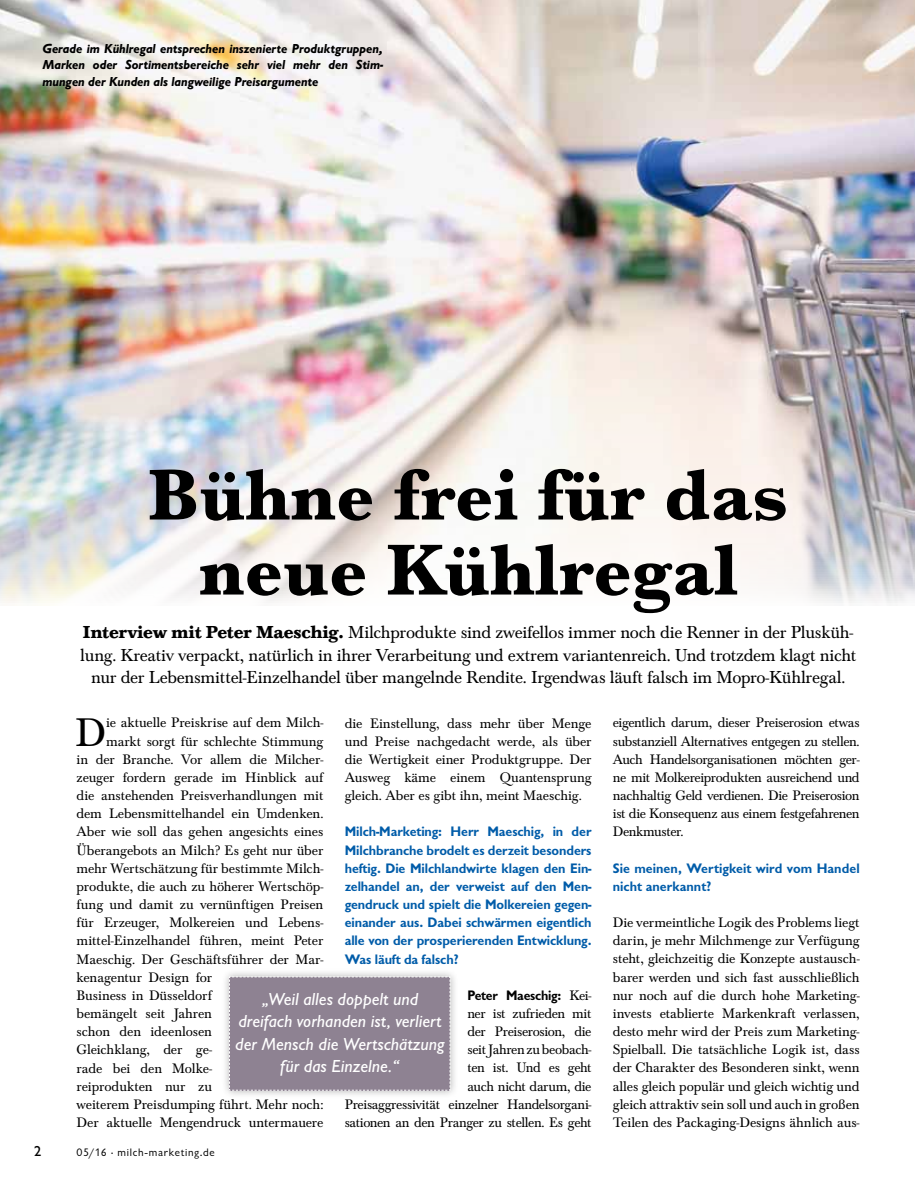
<style>
.page{position:relative;width:915px;height:1191px;background:#fff}
.page>*{position:absolute;margin:0;border:0;box-sizing:border-box;transform-origin:0 0}
.t1{font:700 75px/75px "Baskerville";color:#000;text-align:center}
.t2{font:41.4px "Baskerville";color:#000}
.t3{font:18px/22.5px "Baskerville";letter-spacing:-.015em;color:#000;text-align:center}
.t4{font:italic 500 18px/22.5px "Chantilly";color:#fff;text-align:center}
.t5{font:500 15px "Chantilly";color:#000}
.t6{font:14.25px/18.1px "Baskerville";letter-spacing:-.015em;color:#000;text-align:justify}
.t7{font:700 14.25px/18.1px "Chantilly";color:#005ca9;text-align:justify}
.t8{font:700 14.25px "Chantilly";letter-spacing:-.02em;color:#000}
.t9{font:italic 700 13.5px/16.5px "Chantilly";color:#000;text-align:justify}
.t10{font:11.25px "Chantilly";letter-spacing:.065em;color:#000}
.s1{font-weight:800}
.s2{font-family:"Baskerville";font-weight:400}
</style>
<div class="page">
<img style="left:0;top:0;width:914px;height:603px">
<div style="left:221px;top:968px;width:237px;height:130px;background:#000;opacity:.3"></div>
<div style="left:229px;top:976px;width:221px;height:115px;background:#8e8292"></div>
<p class="t9" style="left:43px;top:40px;width:342px">Gerade im Kühlregal entsprechen inszenierte Produktgruppen, Marken oder Sortimentsbereiche sehr viel mehr den Stim&shy;mungen der Kunden als langweilige Preisargumente</p>
<h1 class="t1" style="left:148px;top:458px;width:641px">Bühne frei für das neue Kühlregal</h1>
<p class="t3" style="left:80px;top:621px;width:777px"><span class="s1">Interview mit Peter Maeschig.</span> Milchprodukte sind zweifellos immer noch die Renner in der Plusküh&shy;lung. Kreativ verpackt, natürlich in ihrer Verarbeitung und extrem variantenreich. Und trotzdem klagt nicht nur der Lebensmittel-Einzelhandel über mangelnde Rendite. Irgendwas läuft falsch im Mopro-Kühlregal.</p>
<h2 class="t2" style="left:75px;top:708px;width:32px">D</h2>
<p class="t6" style="left:106px;top:714px;width:219px">ie aktuelle Preiskrise auf dem Milch-</p>
<p class="t6" style="left:344px;top:714px;width:248px">die Einstellung, dass mehr über Menge und Preise nachgedacht werde, als über die Wertigkeit einer Produktgruppe. Der Ausweg käme einem Quantensprung gleich. Aber es gibt ihn, meint Maeschig.</p>
<p class="t7" style="left:344px;top:823px;width:248px">Milch-Marketing: Herr Maeschig, in der Milchbranche brodelt es derzeit besonders heftig. Die Milchlandwirte klagen den Ein&shy;zelhandel an, der verweist auf den Men&shy;gendruck und spielt die Molkereien gegen&shy;einander aus. Dabei schwärmen eigentlich alle von der prosperierenden Entwicklung.<br>Was läuft da falsch?</p>
<p class="t8" style="left:467px;top:987px;width:126px">Peter Maeschig: <span class="s2">Kei-</span></p>
<p class="t6" style="left:344px;top:1004px;width:248px;text-align:right">ner ist zufrieden mit<br>der Preiserosion, die<br>seit Jahren zu beobach-<br>ten ist. Und es geht<br>auch nicht darum, die<br>Preisaggressivität einzelner Handelsorgani&shy;sationen an den Pranger zu stellen. Es geht</p>
<p class="t6" style="left:106px;top:732px;width:219px">markt sorgt für schlechte Stimmung</p>
<p class="t6" style="left:77px;top:750px;width:248px">in der Branche. Vor allem die Milcher-</p>
<p class="t6" style="left:77px;top:768px;width:248px">zeuger fordern gerade im Hinblick auf</p>
<p class="t6" style="left:77px;top:786px;width:248px">die anstehenden Preisverhandlungen mit</p>
<p class="t6" style="left:77px;top:804px;width:248px">dem Lebensmittelhandel ein Umdenken.</p>
<p class="t6" style="left:77px;top:823px;width:248px">Aber wie soll das gehen angesichts eines</p>
<p class="t6" style="left:77px;top:841px;width:248px">Überangebots an Milch? Es geht nur über</p>
<p class="t6" style="left:77px;top:859px;width:248px">mehr Wertschätzung für bestimmte Milch-</p>
<p class="t6" style="left:77px;top:877px;width:248px">produkte, die auch zu höherer Wertschöp-</p>
<p class="t6" style="left:77px;top:895px;width:248px">fung und damit zu vernünftigen Preisen</p>
<p class="t6" style="left:77px;top:913px;width:248px">für Erzeuger, Molkereien und Lebens-</p>
<p class="t6" style="left:77px;top:932px;width:248px">mittel-Einzelhandel führen, meint Peter</p>
<p class="t6" style="left:77px;top:950px;width:248px">Maeschig. Der Geschäftsführer der Mar-</p>
<p class="t6" style="left:77px;top:968px;width:137px">kenagentur Design for</p>
<p class="t6" style="left:77px;top:986px;width:137px">Business in Düsseldorf</p>
<p class="t6" style="left:77px;top:1004px;width:137px">bemängelt seit Jahren</p>
<p class="t6" style="left:77px;top:1022px;width:137px">schon den ideenlosen</p>
<p class="t6" style="left:77px;top:1040px;width:137px">Gleichklang, der ge-</p>
<p class="t6" style="left:77px;top:1059px;width:137px">rade bei den Molke-</p>
<p class="t6" style="left:77px;top:1077px;width:137px">reiprodukten nur zu</p>
<p class="t6" style="left:77px;top:1095px;width:248px">weiterem Preisdumping führt. Mehr noch:</p>
<p class="t6" style="left:77px;top:1113px;width:248px">Der aktuelle Mengendruck untermauere</p>
<p class="t4" style="left:235px;top:987px;width:211px">„Weil alles doppelt und dreifach vorhanden ist, verliert der Mensch die Wertschätzung für das Einzelne.“</p>
<p class="t5" style="left:34px;top:1142px;width:9px">2</p>
<p class="t10" style="left:77px;top:1146px;width:140px">05/16 milch-marketing.de</p>
<p class="t6" style="left:612px;top:714px;width:248px">eigentlich darum, dieser Preiserosion etwas substanziell Alternatives entgegen zu stellen.<br>Auch Handelsorganisationen möchten ger&shy;ne mit Molkereiprodukten ausreichend und nachhaltig Geld verdienen. Die Preiserosion ist die Konsequenz aus einem festgefahrenen Denkmuster.</p>
<p class="t7" style="left:612px;top:859px;width:248px">Sie meinen, Wertigkeit wird vom Handel nicht anerkannt?</p>
<p class="t6" style="left:612px;top:913px;width:248px">Die vermeintliche Logik des Problems liegt darin, je mehr Milchmenge zur Verfügung steht, gleichzeitig die Konzepte austausch&shy;barer werden und sich fast ausschließlich nur noch auf die durch hohe Marketing&shy;invests etablierte Markenkraft verlassen, desto mehr wird der Preis zum Marketing-Spielball. Die tatsächliche Logik ist, dass der Charakter des Besonderen sinkt, wenn alles gleich populär und gleich wichtig und gleich attraktiv sein soll und auch in großen Teilen des Packaging-Designs ähnlich aus-</p>
</div>
